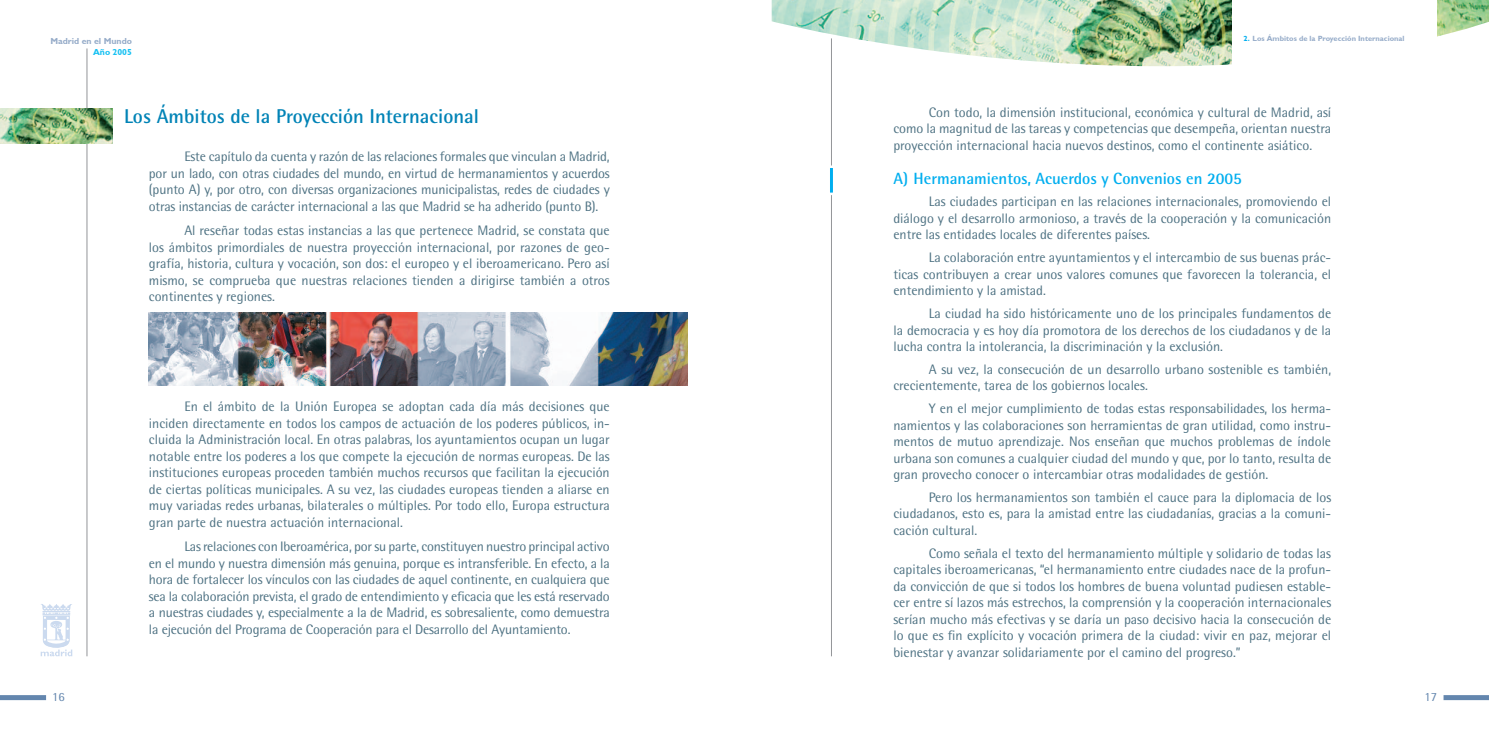
<style>
.page{position:relative;width:1489px;height:745px;background:#fff}
.page>*{position:absolute;margin:0;border:0;box-sizing:border-box;transform-origin:0 0}
.t1{font:700 20px "Rotis Semi Sans";color:#0083b6}
.t2{font:700 16.25px "Rotis Semi Sans";color:#00aeef}
.t3{font:13.75px/16.5px "Rotis Semi Sans";color:#4d7182;text-align:justify}
.t4{font:12.5px "Rotis Semi Sans";color:#6386ae}
.t5{font:700 8.75px "Gill Sans";color:#96acc9}
.t6{font:700 8.75px "Gill Sans";color:#15c0f2}
.t7{font:700 7.5px "Gill Sans";color:#96acc9}
.s1{color:#00aeef}
</style>
<div class="page">
<img style="left:149px;top:313px;width:538px;height:72px">
<img style="left:771px;top:0;width:717px;height:66px">
<div style="left:1231px;top:0;width:205px;height:69px;background:#fff"></div>
<svg style="left:0;top:695px;width:46px;height:4px"></svg>
<svg style="left:40px;top:604px;width:32px;height:52px"></svg>
<svg style="left:1443px;top:695px;width:45px;height:4px"></svg>
<hr style="left:87px;top:48px;width:1px;height:608px;background:#939598">
<hr style="left:831px;top:38px;width:1px;height:618px;background:#939598">
<img style="left:0;top:108px;width:113px;height:36px">
<div style="left:828px;top:167px;width:6px;height:27px;background:#00aeef"></div>
<div style="left:827px;top:165px;width:8px;height:30px;border:2px solid #fff"></div>
<p class="t5" style="left:50px;top:36px;width:83px">Madrid en el Mundo</p>
<p class="t6" style="left:93px;top:47px;width:40px">Año 2005</p>
<h1 class="t1" style="left:124px;top:104px;width:356px">Los Ámbitos de la Proyección Internacional</h1>
<p class="t3" style="left:149px;top:148px;width:462px;text-indent:35px">Este capítulo da cuenta y razón de las relaciones formales que vinculan a Madrid, por un lado, con otras ciudades del mundo, en virtud de hermanamientos y acuerdos (punto A) y, por otro, con diversas organizaciones municipalistas, redes de ciudades y otras instancias de carácter internacional a las que Madrid se ha adherido (punto B).</p>
<p class="t3" style="left:149px;top:222px;width:462px;text-indent:35px">Al reseñar todas estas instancias a las que pertenece Madrid, se constata que los ámbitos primordiales de nuestra proyección internacional, por razones de geo&shy;grafía, historia, cultura y vocación, son dos: el europeo y el iberoamericano. Pero así mismo, se comprueba que nuestras relaciones tienden a dirigirse también a otros continentes y regiones.</p>
<p class="t3" style="left:149px;top:397px;width:462px;text-indent:35px">En el ámbito de la Unión Europea se adoptan cada día más decisiones que inciden directamente en todos los campos de actuación de los poderes públicos, in&shy;cluida la Administración local. En otras palabras, los ayuntamientos ocupan un lugar notable entre los poderes a los que compete la ejecución de normas europeas. De las instituciones europeas proceden también muchos recursos que facilitan la ejecución de ciertas políticas municipales. A su vez, las ciudades europeas tienden a aliarse en muy variadas redes urbanas, bilaterales o múltiples. Por todo ello, Europa estructura gran parte de nuestra actuación internacional.</p>
<p class="t3" style="left:149px;top:537px;width:462px;text-indent:35px">Las relaciones con Iberoamérica, por su parte, constituyen nuestro principal activo en el mundo y nuestra dimensión más genuina, porque es intransferible. En efecto, a la hora de fortalecer los vínculos con las ciudades de aquel continente, en cualquiera que sea la colaboración prevista, el grado de entendimiento y eficacia que les está reservado a nuestras ciudades y, especialmente a la de Madrid, es sobresaliente, como demuestra la ejecución del Programa de Cooperación para el Desarrollo del Ayuntamiento.</p>
<p class="t7" style="left:1243px;top:34px;width:162px"><span class="s1">2.</span> Los Ámbitos de la Proyección Internacional</p>
<p class="t3" style="left:893px;top:104px;width:439px;text-indent:35px">Con todo, la dimensión institucional, económica y cultural de Madrid, así como la magnitud de las tareas y competencias que desempeña, orientan nuestra proyección internacional hacia nuevos destinos, como el continente asiático.</p>
<p class="t2" style="left:893px;top:168px;width:350px">A) Hermanamientos, Acuerdos y Convenios en 2005</p>
<p class="t3" style="left:893px;top:193px;width:439px;text-indent:35px">Las ciudades participan en las relaciones internacionales, promoviendo el diálogo y el desarrollo armonioso, a través de la cooperación y la comunicación entre las entidades locales de diferentes países.</p>
<p class="t3" style="left:893px;top:249px;width:439px;text-indent:35px">La colaboración entre ayuntamientos y el intercambio de sus buenas prác&shy;ticas contribuyen a crear unos valores comunes que favorecen la tolerancia, el entendimiento y la amistad.</p>
<p class="t3" style="left:893px;top:305px;width:439px;text-indent:35px">La ciudad ha sido históricamente uno de los principales fundamentos de la democracia y es hoy día promotora de los derechos de los ciudadanos y de la lucha contra la intolerancia, la discriminación y la exclusión.</p>
<p class="t3" style="left:893px;top:360px;width:439px;text-indent:35px">A su vez, la consecución de un desarrollo urbano sostenible es también, crecientemente, tarea de los gobiernos locales.</p>
<p class="t3" style="left:893px;top:399px;width:439px;text-indent:35px">Y en el mejor cumplimiento de todas estas responsabilidades, los herma&shy;namientos y las colaboraciones son herramientas de gran utilidad, como instru&shy;mentos de mutuo aprendizaje. Nos enseñan que muchos problemas de índole urbana son comunes a cualquier ciudad del mundo y que, por lo tanto, resulta de gran provecho conocer o intercambiar otras modalidades de gestión.</p>
<p class="t3" style="left:893px;top:488px;width:439px;text-indent:35px">Pero los hermanamientos son también el cauce para la diplomacia de los ciudadanos, esto es, para la amistad entre las ciudadanías, gracias a la comuni&shy;cación cultural.</p>
<p class="t3" style="left:893px;top:544px;width:439px;text-indent:35px">Como señala el texto del hermanamiento múltiple y solidario de todas las capitales iberoamericanas, “el hermanamiento entre ciudades nace de la profun&shy;da convicción de que si todos los hombres de buena voluntad pudiesen estable&shy;cer entre sí lazos más estrechos, la comprensión y la cooperación internacionales serían mucho más efectivas y se daría un paso decisivo hacia la consecución de lo que es fin explícito y vocación primera de la ciudad: vivir en paz, mejorar el bienestar y avanzar solidariamente por el camino del progreso.”</p>
<p class="t4" style="left:52px;top:689px;width:14px">16</p>
<p class="t4" style="left:1424px;top:689px;width:14px">17</p>
</div>
